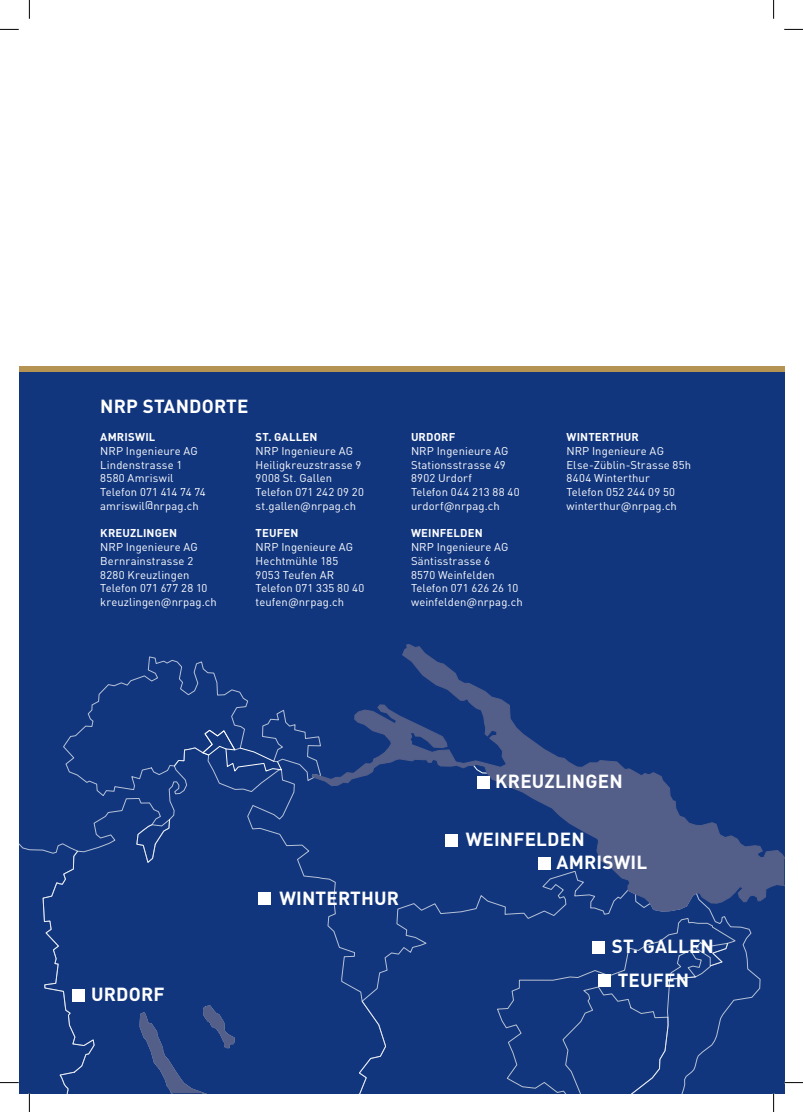
<style>
.page{position:relative;width:803px;height:1112px;background:#fff}
.page>*{position:absolute;margin:0;border:0;box-sizing:border-box;transform-origin:0 0}
.t1{font:700 18.75px/23px "DIN Pro";letter-spacing:.01em;color:#fff}
.t2{font:11.25px/13.8px "DIN Pro";letter-spacing:.01em;color:#fff}
.t3{font:700 11.25px "DIN Pro";letter-spacing:.01em;color:#fff}
</style>
<div class="page">
<div style="left:19px;top:368px;width:765px;height:724px;background:#11367e"></div>
<div style="left:19px;top:366px;width:765px;height:5px;background:#b49353"></div>
<svg style="left:63px;top:656px;width:249px;height:206px"></svg>
<svg style="left:301px;top:870px;width:459px;height:222px"></svg>
<svg style="left:202px;top:729px;width:80px;height:42px"></svg>
<svg style="left:140px;top:1004px;width:227px;height:88px"></svg>
<svg style="left:312px;top:644px;width:472px;height:267px"></svg>
<div style="left:258px;top:892px;width:12px;height:12px;background:#fff"></div>
<div style="left:445px;top:833px;width:12px;height:13px;background:#fff"></div>
<div style="left:477px;top:775px;width:13px;height:13px;background:#fff"></div>
<div style="left:538px;top:856px;width:13px;height:13px;background:#fff"></div>
<div style="left:592px;top:940px;width:12px;height:13px;background:#fff"></div>
<div style="left:598px;top:974px;width:13px;height:12px;background:#fff"></div>
<svg style="left:0;top:29px;width:19px;height:1px"></svg>
<svg style="left:784px;top:29px;width:19px;height:1px"></svg>
<svg style="left:784px;top:1081px;width:19px;height:2px"></svg>
<svg style="left:29px;top:0;width:1px;height:19px"></svg>
<svg style="left:0;top:809px;width:132px;height:302px"></svg>
<svg style="left:773px;top:0;width:1px;height:19px"></svg>
<svg style="left:773px;top:1092px;width:1px;height:19px"></svg>
<h1 class="t1" style="left:100px;top:392px;width:150px">NRP STANDORTE</h1>
<p class="t3" style="left:100px;top:427px;width:57px">AMRISWIL</p>
<p class="t2" style="left:100px;top:442px;width:107px">NRP Ingenieure AG<br>Lindenstrasse 1<br>8580 Amriswil<br>Telefon 071 414 74 74 amriswil@nrpag.ch</p>
<p class="t3" style="left:100px;top:524px;width:78px">KREUZLINGEN</p>
<p class="t2" style="left:100px;top:539px;width:118px">NRP Ingenieure AG<br>Bernrainstrasse 2<br>8280 Kreuzlingen<br>Telefon 071 677 28 10 kreuzlingen@nrpag.ch</p>
<p class="t3" style="left:256px;top:427px;width:63px">ST. GALLEN</p>
<p class="t2" style="left:256px;top:442px;width:110px">NRP Ingenieure AG<br>Heiligkreuzstrasse 9<br>9008 St. Gallen<br>Telefon 071 242 09 20 st.gallen@nrpag.ch</p>
<p class="t3" style="left:256px;top:524px;width:44px">TEUFEN</p>
<p class="t2" style="left:256px;top:539px;width:110px">NRP Ingenieure AG<br>Hechtmühle 185<br>9053 Teufen AR<br>Telefon 071 335 80 40 teufen@nrpag.ch</p>
<p class="t3" style="left:411px;top:427px;width:46px">URDORF</p>
<p class="t2" style="left:411px;top:442px;width:110px">NRP Ingenieure AG<br>Stationsstrasse 49<br>8902 Urdorf<br>Telefon 044 213 88 40 urdorf@nrpag.ch</p>
<p class="t3" style="left:411px;top:523px;width:73px">WEINFELDEN</p>
<p class="t2" style="left:411px;top:539px;width:113px">NRP Ingenieure AG<br>Säntisstrasse 6<br>8570 Weinfelden<br>Telefon 071 626 26 10 weinfelden@nrpag.ch</p>
<p class="t3" style="left:566px;top:427px;width:74px">WINTERTHUR</p>
<p class="t2" style="left:566px;top:442px;width:126px">NRP Ingenieure AG<br>Else-Züblin-Strasse 85h<br>8404 Winterthur<br>Telefon 052 244 09 50 winterthur@nrpag.ch</p>
<h1 class="t1" style="left:91px;top:980px;width:75px">URDORF</h1>
<h1 class="t1" style="left:279px;top:884px;width:121px">WINTERTHUR</h1>
<h1 class="t1" style="left:495px;top:767px;width:129px">KREUZLINGEN</h1>
<h1 class="t1" style="left:556px;top:825px;width:92px;text-indent:-91px">WEINFELDEN<br>AMRISWIL</h1>
<h1 class="t1" style="left:612px;top:932px;width:104px">ST. GALLEN</h1>
<h1 class="t1" style="left:618px;top:965px;width:73px">TEUFEN</h1>
</div>
